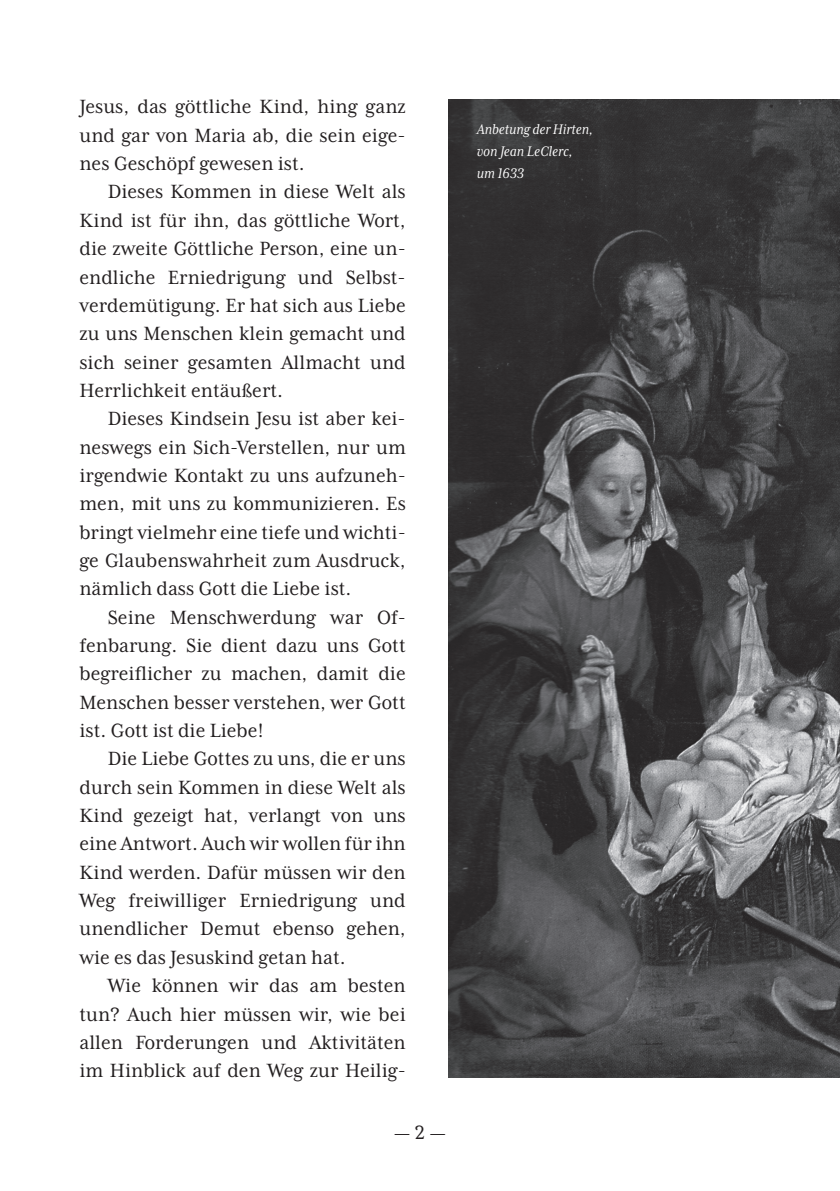
<style>
.page{position:relative;width:840px;height:1191px;background:#fff}
.page>*{position:absolute;margin:0;border:0;box-sizing:border-box;transform-origin:0 0}
.t1{font:22px/28.4px "Mrs Eaves XL Serif Nar OT";color:#231f20;text-align:justify}
.t2{font:22px "Mrs Eaves Lining OT";color:#231f20}
.t3{font:italic 16px/22px "Mrs Eaves XL Serif Nar OT";color:#fff}
</style>
<div class="page">
<img style="left:448px;top:99px;width:391px;height:978px">
<p class="t1" style="left:79px;top:93px;width:327px">Jesus, das göttliche Kind, hing ganz und gar von Maria ab, die sein eige&shy;nes Geschöpf gewesen ist.</p>
<p class="t1" style="left:79px;top:178px;width:328px;text-indent:28px">Dieses Kommen in diese Welt als Kind ist für ihn, das göttliche Wort, die zweite Göttliche Person, eine un&shy;endliche Erniedrigung und Selbst&shy;verdemütigung. Er hat sich aus Liebe zu uns Menschen klein gemacht und sich seiner gesamten Allmacht und Herrlichkeit entäußert.</p>
<p class="t1" style="left:79px;top:404px;width:328px;text-indent:28px">Dieses Kindsein Jesu ist aber kei&shy;neswegs ein Sich-Verstellen, nur um irgendwie Kontakt zu uns aufzuneh&shy;men, mit uns zu kommunizieren. Es bringt vielmehr eine tiefe und wichti&shy;ge Glaubenswahrheit zum Ausdruck, nämlich dass Gott die Liebe ist.</p>
<p class="t1" style="left:79px;top:603px;width:328px;text-indent:28px">Seine Menschwerdung war Of&shy;fenbarung. Sie dient dazu uns Gott begreiflicher zu machen, damit die Menschen besser verstehen, wer Gott ist. Gott ist die Liebe!</p>
<p class="t1" style="left:79px;top:744px;width:327px;text-indent:28px">Die Liebe Gottes zu uns, die er uns durch sein Kommen in diese Welt als Kind gezeigt hat, verlangt von uns eine Antwort. Auch wir wollen für ihn Kind werden. Dafür müssen wir den Weg freiwilliger Erniedrigung und unendlicher Demut ebenso gehen, wie es das Jesuskind getan hat.</p>
<p class="t1" style="left:79px;top:971px;width:327px;text-indent:28px">Wie können wir das am besten tun? Auch hier müssen wir, wie bei allen Forderungen und Aktivitäten im Hinblick auf den Weg zur Heilig-</p>
<p class="t2" style="left:394px;top:1120px;width:52px">— 2 —</p>
<p class="t3" style="left:476px;top:118px;width:118px">Anbetung der Hirten, von Jean LeClerc, um 1633</p>
</div>
